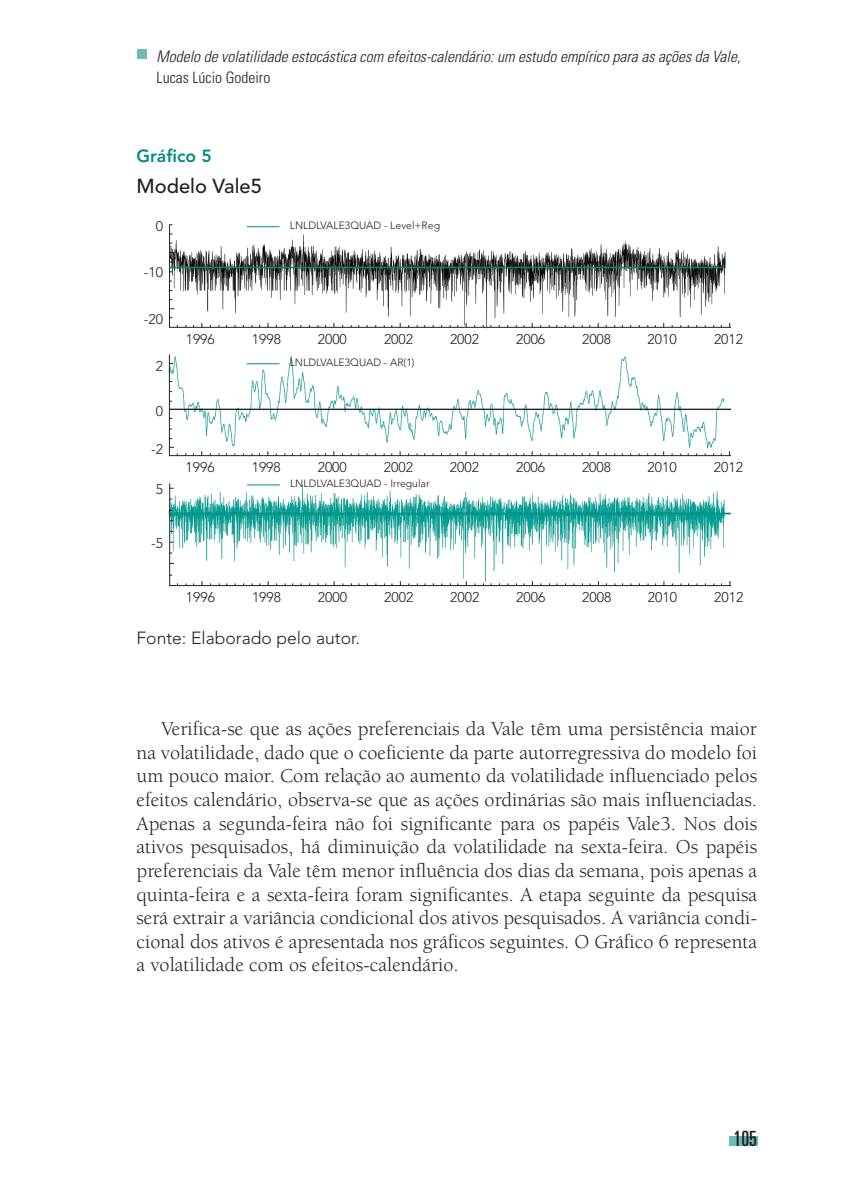
<style>
.page{position:relative;width:844px;height:1191px;background:#fff}
.page>*{position:absolute;margin:0;border:0;box-sizing:border-box;transform-origin:0 0}
.t1{font:ultra-condensed 21px "Univers";color:#231f20}
.t2{font:20.12px/23.6px "Berkeley";color:#231f20;text-align:justify}
.t3{font:500 20.12px "Avenir";color:#231f20}
.t4{font:300 17.5px "Avenir";color:#231f20}
.t5{font:800 17.5px "Avenir";color:#008e7f}
.t6{font:italic 300 condensed 15.75px/21px "Univers";color:#231f20}
.t7{font:300 14px "Avenir";color:#231f20}
.t8{font:300 10.5px "Avenir";color:#231f20}
.s1{font-style:normal}
</style>
<div class="page">
<div style="left:137px;top:50px;width:9px;height:9px;background:#6fbbb5"></div>
<div style="left:728px;top:1136px;width:28px;height:9px;background:#6fbbb5"></div>
<svg style="left:169px;top:483px;width:562px;height:103px"></svg>
<hr style="left:170px;top:512px;width:560px;height:2px;background:#008e7f">
<svg style="left:169px;top:354px;width:562px;height:102px"></svg>
<hr style="left:170px;top:409px;width:560px;height:1px;background:#231f20">
<svg style="left:170px;top:447px;width:8px;height:8px"></svg>
<svg style="left:169px;top:224px;width:562px;height:104px"></svg>
<hr style="left:169px;top:267px;width:554px;height:1px;background:#008e7f">
<p class="t6" style="left:156px;top:46px;width:585px">Modelo de volatilidade estocástica com efeitos-calendário: um estudo empírico para as ações da Vale<span class="s1">,<br>Lucas Lúcio Godeiro</span></p>
<p class="t5" style="left:136px;top:146px;width:77px">Gráfico 5</p>
<p class="t3" style="left:136px;top:175px;width:127px">Modelo Vale5</p>
<p class="t7" style="left:156px;top:218px;width:9px">0</p>
<p class="t7" style="left:144px;top:263px;width:21px">-10</p>
<p class="t7" style="left:144px;top:311px;width:21px">-20</p>
<p class="t8" style="left:290px;top:219px;width:152px">LNLDLVALE3QUAD - Level+Reg</p>
<p class="t7" style="left:156px;top:358px;width:9px">2</p>
<p class="t7" style="left:156px;top:402px;width:9px">0</p>
<p class="t7" style="left:151px;top:441px;width:13px">-2</p>
<p class="t7" style="left:156px;top:481px;width:9px">5</p>
<p class="t7" style="left:151px;top:534px;width:13px">-5</p>
<p class="t7" style="left:186px;top:331px;width:31px">1996</p>
<p class="t7" style="left:185px;top:459px;width:31px">1996</p>
<p class="t7" style="left:186px;top:589px;width:31px">1996</p>
<p class="t7" style="left:252px;top:330px;width:31px">1998</p>
<p class="t7" style="left:318px;top:331px;width:31px">2000</p>
<p class="t7" style="left:384px;top:331px;width:31px">2002</p>
<p class="t7" style="left:450px;top:331px;width:31px">2002</p>
<p class="t7" style="left:516px;top:331px;width:31px">2006</p>
<p class="t7" style="left:582px;top:331px;width:31px">2008</p>
<p class="t7" style="left:647px;top:331px;width:31px">2010</p>
<p class="t7" style="left:713px;top:331px;width:31px">2012</p>
<p class="t8" style="left:289px;top:356px;width:126px">LNLDLVALE3QUAD - AR(1)</p>
<p class="t7" style="left:252px;top:459px;width:31px">1998</p>
<p class="t7" style="left:317px;top:459px;width:31px">2000</p>
<p class="t7" style="left:384px;top:459px;width:31px">2002</p>
<p class="t7" style="left:450px;top:459px;width:31px">2002</p>
<p class="t7" style="left:516px;top:459px;width:31px">2006</p>
<p class="t7" style="left:582px;top:459px;width:31px">2008</p>
<p class="t7" style="left:647px;top:459px;width:31px">2010</p>
<p class="t7" style="left:713px;top:459px;width:31px">2012</p>
<p class="t8" style="left:290px;top:477px;width:141px">LNLDLVALE3QUAD - Irregular</p>
<p class="t7" style="left:252px;top:588px;width:31px">1998</p>
<p class="t7" style="left:318px;top:589px;width:31px">2000</p>
<p class="t7" style="left:384px;top:589px;width:31px">2002</p>
<p class="t7" style="left:450px;top:589px;width:31px">2002</p>
<p class="t7" style="left:516px;top:589px;width:31px">2006</p>
<p class="t7" style="left:582px;top:589px;width:31px">2008</p>
<p class="t7" style="left:647px;top:589px;width:31px">2010</p>
<p class="t7" style="left:714px;top:589px;width:31px">2012</p>
<p class="t4" style="left:136px;top:628px;width:225px">Fonte: Elaborado pelo autor.</p>
<p class="t2" style="left:136px;top:717px;width:622px;text-indent:25px">Verifica‑se que as ações preferenciais da Vale têm uma persistência maior na volatilidade, dado que o coeficiente da parte autorregressiva do modelo foi um pouco maior. Com relação ao aumento da volatilidade influenciado pelos efeitos calendário, observa‑se que as ações ordinárias são mais influenciadas.<br>Apenas a segunda‑feira não foi significante para os papéis Vale3. Nos dois ativos pesquisados, há diminuição da volatilidade na sexta‑feira. Os papéis preferenciais da Vale têm menor influência dos dias da semana, pois apenas a quinta‑feira e a sexta‑feira foram significantes. A etapa seguinte da pesquisa será extrair a variância condicional dos ativos pesquisados. A variância condi&shy;cional dos ativos é apresentada nos gráficos seguintes. O Gráfico 6 representa a volatilidade com os efeitos‑calendário.</p>
<p class="t1" style="left:733px;top:1126px;width:25px">105</p>
</div>
